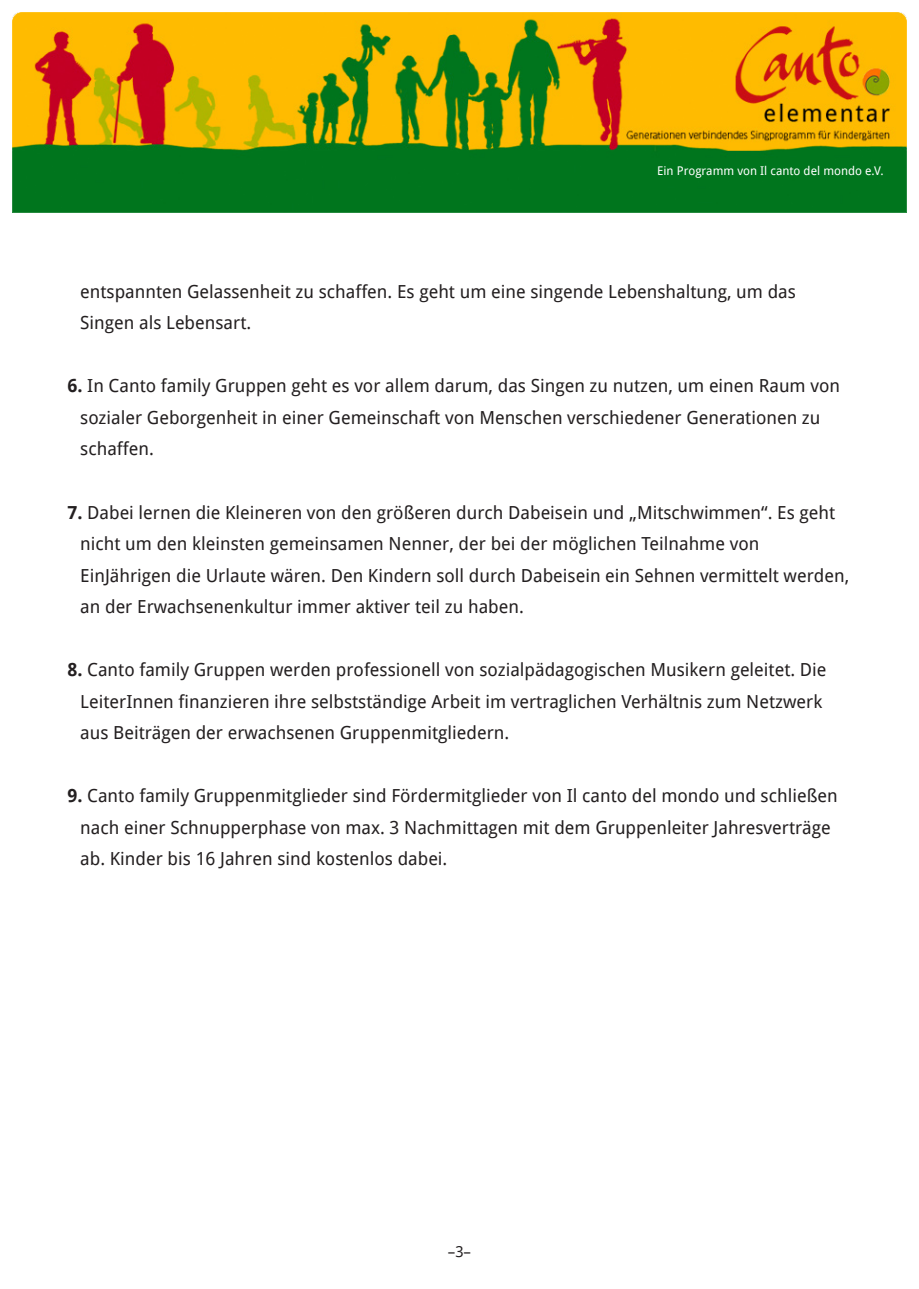
<style>
.page{position:relative;width:919px;height:1289px;background:#fff}
.page>*{position:absolute;margin:0;border:0;box-sizing:border-box;transform-origin:0 0}
.t1{font:18px/31.5px "Droid Sans";color:#231f20}
.t2{font:15px "Droid Sans";color:#231f20}
.t3{font:12px "Droid Sans";color:#fff}
.s1{font-weight:700}
</style>
<div class="page">
<img style="left:13px;top:13px;width:893px;height:199px">
<p class="t3" style="left:657px;top:162px;width:228px">Ein Programm von Il canto del mondo e.V.</p>
<p class="t1" style="left:80px;top:275px;width:717px">entspannten Gelassenheit zu schaffen. Es geht um eine singende Lebenshaltung, um das<br>Singen als Lebensart.</p>
<p class="t1" style="left:80px;top:370px;width:761px;text-indent:-13px"><span class="s1">6.</span> In Canto family Gruppen geht es vor allem darum, das Singen zu nutzen, um einen Raum von sozialer Geborgenheit in einer Gemeinschaft von Menschen verschiedener Generationen zu schaffen.</p>
<p class="t1" style="left:80px;top:496px;width:770px;text-indent:-13px"><span class="s1">7.</span> Dabei lernen die Kleineren von den größeren durch Dabeisein und „Mitschwimmen“. Es geht nicht um den kleinsten gemeinsamen Nenner, der bei der möglichen Teilnahme von EinJährigen die Urlaute wären. Den Kindern soll durch Dabeisein ein Sehnen vermittelt werden, an der Erwachsenenkultur immer aktiver teil zu haben.</p>
<p class="t1" style="left:80px;top:653px;width:747px;text-indent:-13px"><span class="s1">8.</span> Canto family Gruppen werden professionell von sozialpädagogischen Musikern geleitet. Die<br>LeiterInnen finanzieren ihre selbstständige Arbeit im vertraglichen Verhältnis zum Netzwerk aus Beiträgen der erwachsenen Gruppenmitgliedern.</p>
<p class="t1" style="left:80px;top:779px;width:759px;text-indent:-13px"><span class="s1">9.</span> Canto family Gruppenmitglieder sind Fördermitglieder von Il canto del mondo und schließen nach einer Schnupperphase von max. 3 Nachmittagen mit dem Gruppenleiter Jahresverträge ab. Kinder bis 16 Jahren sind kostenlos dabei.</p>
<p class="t2" style="left:448px;top:1241px;width:25px">–3–</p>
</div>
